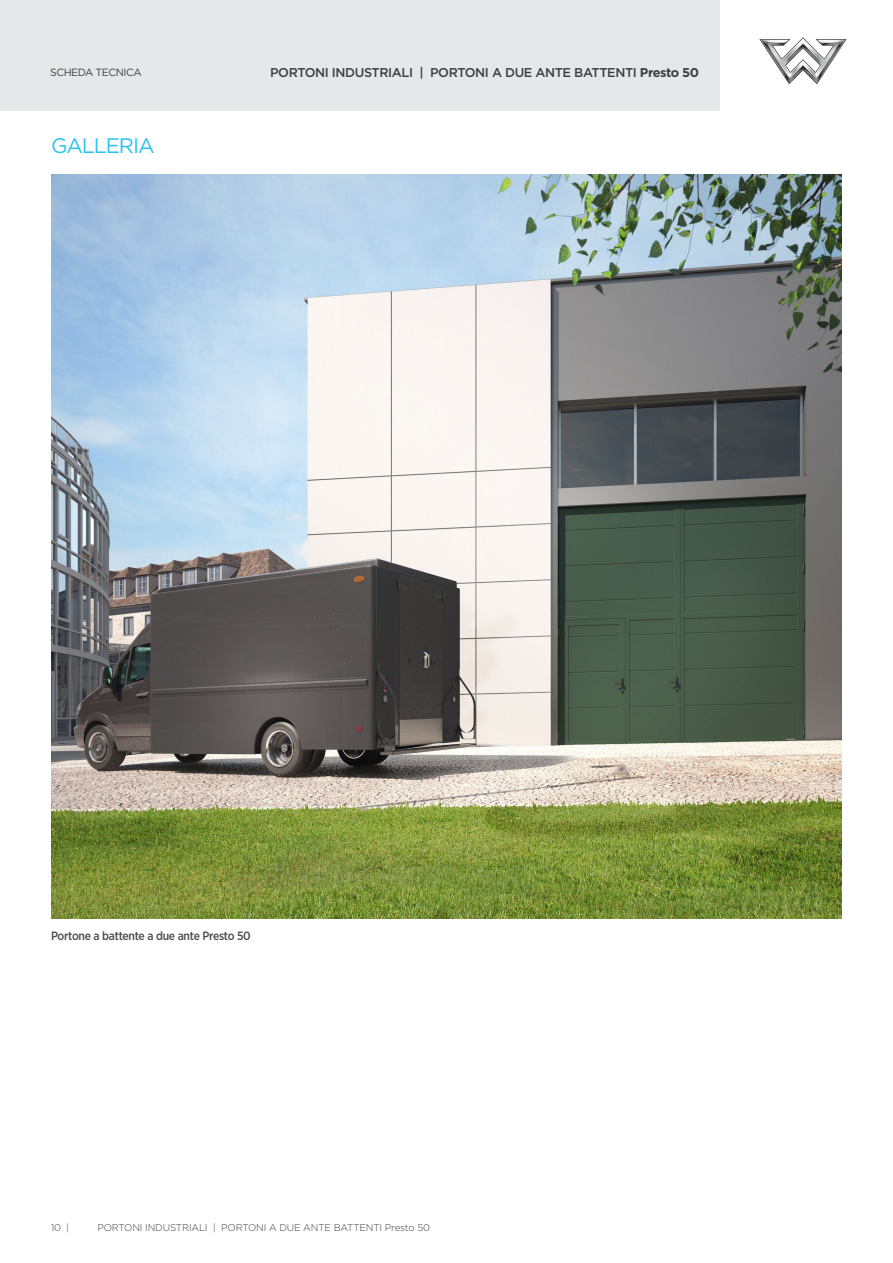
<style>
.page{position:relative;width:893px;height:1263px;background:#fff}
.page>*{position:absolute;margin:0;border:0;box-sizing:border-box;transform-origin:0 0}
.Page_header{font:21px "Gotham";letter-spacing:-.05em;color:#29c3f0}
.t1{font:500 12.75px "Gotham";letter-spacing:-.03em;color:#3e3e3f}
.t2{font:500 12px "Gotham Narrow";letter-spacing:-.025em;color:#4a4b4c}
.t3{font:10.5px "Gotham";letter-spacing:-.045em;color:#3e3e3f}
.t4{font:300 9.75px "Gotham";letter-spacing:-.015em;color:#3e3e3f}
.s1{font-weight:700}
</style>
<div class="page">
<div style="left:0;top:0;width:721px;height:111px;background:#e6e7e9"></div>
<svg style="left:759px;top:37px;width:88px;height:47px"></svg>
<img style="left:51px;top:175px;width:791px;height:744px">
<p class="t3" style="left:50px;top:66px;width:93px">SCHEDA TECNICA</p>
<h2 class="t1" style="left:270px;top:65px;width:430px">PORTONI INDUSTRIALI | PORTONI A DUE ANTE BATTENTI <span class="s1">Presto 50</span></h2>
<p class="Page_header" style="left:51px;top:132px;width:105px">GALLERIA</p>
<p class="t2" style="left:51px;top:928px;width:201px">Portone a battente a due ante Presto 50</p>
<p class="t4" style="left:51px;top:1221px;width:19px">10 |</p>
<p class="t4" style="left:97px;top:1221px;width:334px">PORTONI INDUSTRIALI | PORTONI A DUE ANTE BATTENTI Presto 50</p>
</div>
